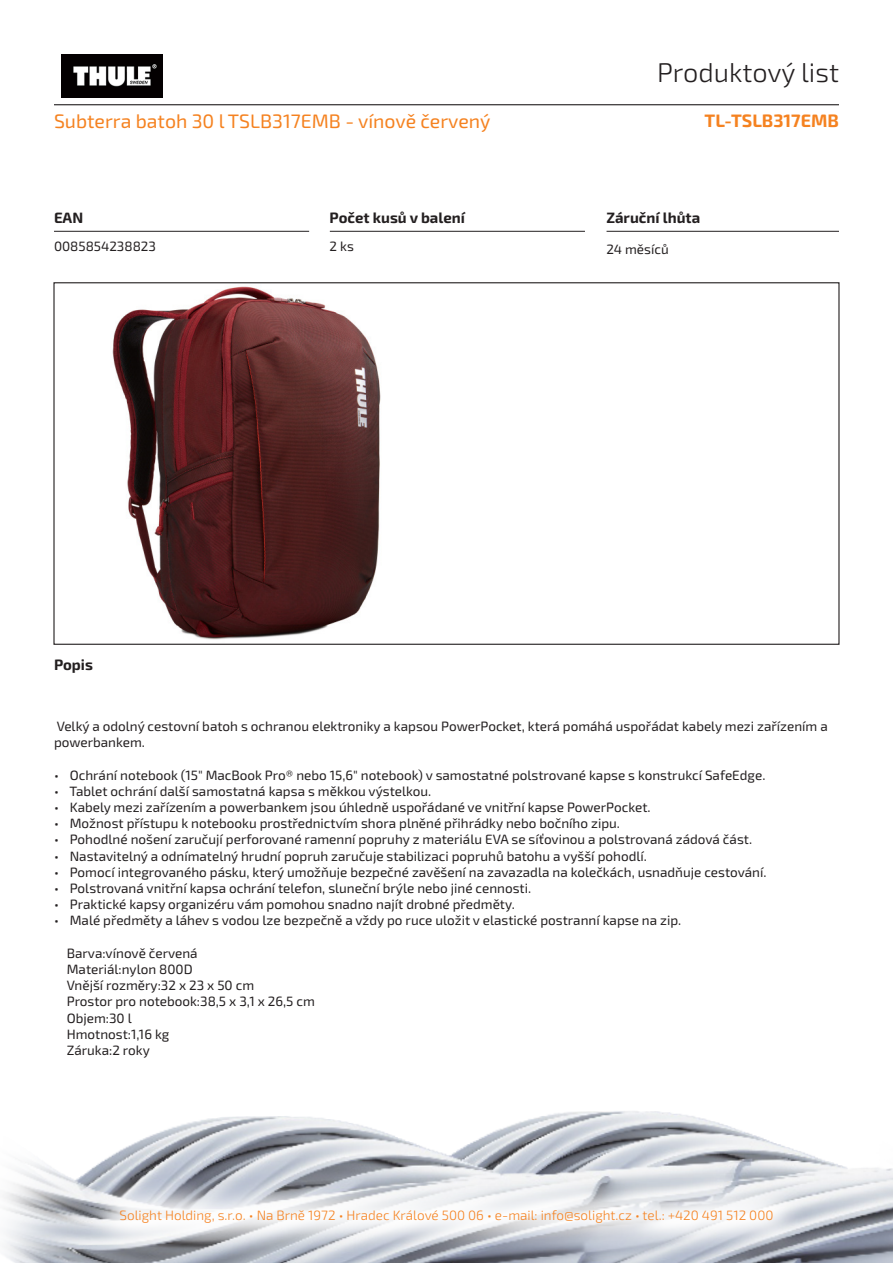
<style>
.page{position:relative;width:893px;height:1263px;background:#fff}
.page>*{position:absolute;margin:0;border:0;box-sizing:border-box;transform-origin:0 0}
.t1{font:300 27px "Exo 2.0";color:#231f20}
.t2{font:19.5px "Exo 2.0";color:#f58220}
.Kód_produktu{font:700 18px "Exo 2.0";color:#f58220}
.t3{font:700 15px "Exo 2.0";color:#231f20}
.t4{font:13.5px/16.2px "Exo 2.0";color:#231f20}
.t5{font:300 13.5px "Exo 2.0";color:#f58220}
</style>
<div class="page">
<img style="left:3px;top:1111px;width:807px;height:152px">
<img style="left:810px;top:1155px;width:83px;height:108px">
<svg style="left:85px;top:1174px;width:723px;height:84px"></svg>
<hr style="left:54px;top:104px;width:785px;height:1px;background:#231f20">
<hr style="left:607px;top:231px;width:232px;height:1px;background:#231f20">
<hr style="left:330px;top:231px;width:255px;height:1px;background:#231f20">
<hr style="left:54px;top:231px;width:255px;height:1px;background:#231f20">
<img style="left:61px;top:54px;width:102px;height:44px">
<img style="left:112px;top:286px;width:269px;height:354px">
<h1 class="t1" style="left:657px;top:57px;width:183px">Produktový list</h1>
<p class="t2" style="left:54px;top:110px;width:438px">Subterra batoh 30 l TSLB317EMB - vínově červený</p>
<p class="Kód_produktu" style="left:705px;top:110px;width:136px">TL-TSLB317EMB</p>
<p class="t3" style="left:54px;top:209px;width:31px">EAN</p>
<p class="t3" style="left:330px;top:209px;width:137px">Počet kusů v balení</p>
<p class="t3" style="left:606px;top:209px;width:95px">Záruční lhůta</p>
<p class="t4" style="left:54px;top:238px;width:103px">0085854238823</p>
<p class="t4" style="left:330px;top:238px;width:26px">2 ks</p>
<p class="t4" style="left:606px;top:241px;width:64px">24 měsíců</p>
<p class="t3" style="left:54px;top:655px;width:40px">Popis</p>
<p class="t4" style="left:54px;top:718px;width:775px">Velký a odolný cestovní batoh s ochranou elektroniky a kapsou PowerPocket, která pomáhá uspořádat kabely mezi zařízením a powerbankem.</p>
<p class="t4" style="left:54px;top:767px;width:713px">• Ochrání notebook (15" MacBook Pro® nebo 15,6" notebook) v samostatné polstrované kapse s konstrukcí SafeEdge.</p>
<p class="t4" style="left:54px;top:783px;width:379px">• Tablet ochrání další samostatná kapsa s měkkou výstelkou.</p>
<p class="t4" style="left:54px;top:799px;width:598px">• Kabely mezi zařízením a powerbankem jsou úhledně uspořádané ve vnitřní kapse PowerPocket.</p>
<p class="t4" style="left:54px;top:815px;width:567px">• Možnost přístupu k notebooku prostřednictvím shora plněné přihrádky nebo bočního zipu.</p>
<p class="t4" style="left:54px;top:832px;width:700px">• Pohodlné nošení zaručují perforované ramenní popruhy z materiálu EVA se síťovinou a polstrovaná zádová část.</p>
<p class="t4" style="left:54px;top:848px;width:594px">• Nastavitelný a odnímatelný hrudní popruh zaručuje stabilizaci popruhů batohu a vyšší pohodlí.</p>
<p class="t4" style="left:54px;top:864px;width:714px">• Pomocí integrovaného pásku, který umožňuje bezpečné zavěšení na zavazadla na kolečkách, usnadňuje cestování.</p>
<p class="t4" style="left:54px;top:880px;width:479px">• Polstrovaná vnitřní kapsa ochrání telefon, sluneční brýle nebo jiné cennosti.</p>
<p class="t4" style="left:54px;top:896px;width:462px">• Praktické kapsy organizéru vám pomohou snadno najít drobné předměty.</p>
<p class="t4" style="left:54px;top:913px;width:629px">• Malé předměty a láhev s vodou lze bezpečně a vždy po ruce uložit v elastické postranní kapse na zip.</p>
<p class="t4" style="left:67px;top:945px;width:250px">Barva:vínově červená<br>Materiál:nylon 800D<br>Vnější rozměry:32 x 23 x 50 cm<br>Prostor pro notebook:38,5 x 3,1 x 26,5 cm<br>Objem:30 l<br>Hmotnost:1,16 kg<br>Záruka:2 roky</p>
<p class="t5" style="left:120px;top:1208px;width:655px">Solight Holding, s.r.o. • Na Brně 1972 • Hradec Králové 500 06 • e-mail: info@solight.cz • tel.: +420 491 512 000</p>
</div>
